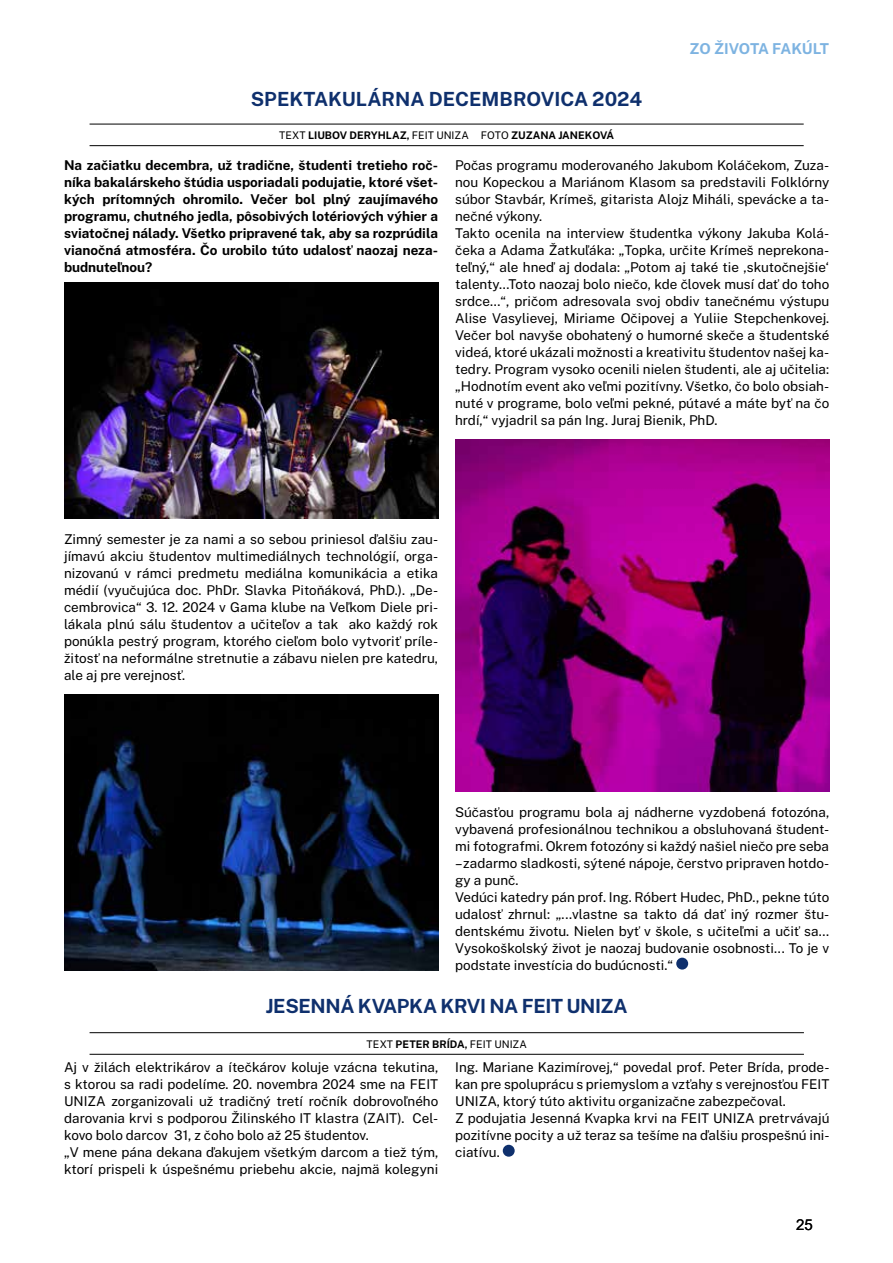
<style>
.page{position:relative;width:893px;height:1263px;background:#fff}
.page>*{position:absolute;margin:0;border:0;box-sizing:border-box;transform-origin:0 0}
.t1{font:700 19.5px "Public Sans";letter-spacing:-.015em;color:#0f306d}
.t2{font:700 15px "Public Sans";color:#7db3e1}
.t3{font:15px "Arial";color:#000}
.t4{font:13.5px/17px "Public Sans";color:#000}
.t5{font:700 13.5px/17px "Public Sans";color:#000;text-align:justify}
.t6{font:700 10.5px "Public Sans";color:#000}
.t7{font:10.5px "Public Sans";color:#000}
.s1{font-weight:400}
.s2{font-weight:700}
</style>
<div class="page">
<hr style="left:90px;top:124px;width:714px;height:1px;background:#000">
<hr style="left:90px;top:145px;width:714px;height:1px;background:#000">
<div style="left:676px;top:958px;width:12px;height:11px;background:#0f306d;border-radius:50%"></div>
<img style="left:455px;top:439px;width:374px;height:352px">
<img style="left:64px;top:282px;width:374px;height:236px">
<img style="left:64px;top:695px;width:374px;height:276px">
<hr style="left:90px;top:1032px;width:714px;height:1px;background:#000">
<hr style="left:90px;top:1054px;width:714px;height:1px;background:#000">
<div style="left:503px;top:1145px;width:12px;height:12px;background:#0f306d;border-radius:50%"></div>
<p class="t2" style="left:689px;top:37px;width:141px">ZO ŽIVOTA FAKÚLT</p>
<h1 class="t1" style="left:251px;top:85px;width:393px">SPEKTAKULÁRNA DECEMBROVICA 2024</h1>
<p class="t6" style="left:279px;top:127px;width:336px"><span class="s1">TEXT</span> LIUBOV DERYHLAZ, <span class="s1">FEIT UNIZA FOTO</span> ZUZANA JANEKOVÁ</p>
<p class="t5" style="left:64px;top:156px;width:376px">Na začiatku decembra, už tradične, študenti tretieho roč&shy;níka bakalárskeho štúdia usporiadali podujatie, ktoré všet&shy;kých prítomných ohromilo. Večer bol plný zaujímavého programu, chutného jedla, pôsobivých lotériových výhier a sviatočnej nálady. Všetko pripravené tak, aby sa rozprúdila vianočná atmosféra. Čo urobilo túto udalosť naozaj neza&shy;budnuteľnou?</p>
<p class="t4" style="left:455px;top:156px;width:376px">Počas programu moderovaného Jakubom Koláčekom, Zuza&shy;nou Kopeckou a Mariánom Klasom sa predstavili Folklórny súbor Stavbár, Krímeš, gitarista Alojz Miháli, spevácke a ta&shy;nečné výkony.<br>Takto ocenila na interview študentka výkony Jakuba Kolá&shy;čeka a Adama Žatkuľáka: „Topka, určite Krímeš neprekona&shy;teľný,“ ale hneď aj dodala: „Potom aj také tie ‚skutočnejšie‘ talenty...Toto naozaj bolo niečo, kde človek musí dať do toho srdce...“, pričom adresovala svoj obdiv tanečnému výstupu Alise Vasylievej, Miriame Očipovej a Yuliie Stepchenkovej.<br>Večer bol navyše obohatený o humorné skeče a študentské videá, ktoré ukázali možnosti a kreativitu študentov našej ka&shy;tedry. Program vysoko ocenili nielen študenti, ale aj učitelia: „Hodnotím event ako veľmi pozitívny. Všetko, čo bolo obsiah&shy;nuté v programe, bolo veľmi pekné, pútavé a máte byť na čo hrdí,“ vyjadril sa pán Ing. Juraj Bienik, PhD.</p>
<p class="t4" style="left:64px;top:530px;width:376px;text-align:justify">Zimný semester je za nami a so sebou priniesol ďalšiu zau&shy;jímavú akciu študentov multimediálnych technológií, orga&shy;nizovanú v rámci predmetu mediálna komunikácia a etika médií (vyučujúca doc. PhDr. Slavka Pitoňáková, PhD.). „De&shy;cembrovica“ 3. 12. 2024 v Gama klube na Veľkom Diele pri&shy;lákala plnú sálu študentov a učiteľov a tak ako každý rok ponúkla pestrý program, ktorého cieľom bolo vytvoriť príle&shy;žitosť na neformálne stretnutie a zábavu nielen pre katedru, ale aj pre verejnosť.</p>
<p class="t4" style="left:455px;top:802px;width:376px;text-align:justify">Súčasťou programu bola aj nádherne vyzdobená fotozóna, vybavená profesionálnou technikou a obsluhovaná študent&shy;mi fotografmi. Okrem fotozóny si každý našiel niečo pre seba</p>
<p class="t4" style="left:455px;top:853px;width:376px">– zadarmo sladkosti, sýtené nápoje, čerstvo pripraven hotdo&shy;gy a punč.<br>Vedúci katedry pán prof. Ing. Róbert Hudec, PhD., pekne túto udalosť zhrnul: „...vlastne sa takto dá dať iný rozmer štu&shy;dentskému životu. Nielen byť v škole, s učiteľmi a učiť sa...<br>Vysokoškolský život je naozaj budovanie osobnosti... To je v podstate investícia do budúcnosti.“</p>
<h1 class="t1" style="left:266px;top:992px;width:363px">JESENNÁ KVAPKA KRVI NA FEIT UNIZA</h1>
<p class="t7" style="left:367px;top:1036px;width:162px">TEXT <span class="s2">PETER BRÍDA,</span> FEIT UNIZA</p>
<p class="t4" style="left:64px;top:1057px;width:376px">Aj v žilách elektrikárov a ítečkárov koluje vzácna tekutina, s ktorou sa radi podelíme. 20. novembra 2024 sme na FEIT UNIZA zorganizovali už tradičný tretí ročník dobrovoľného darovania krvi s podporou Žilinského IT klastra (ZAIT). Cel&shy;kovo bolo darcov 31, z čoho bolo až 25 študentov.<br>„V mene pána dekana ďakujem všetkým darcom a tiež tým, ktorí prispeli k úspešnému priebehu akcie, najmä kolegyni</p>
<p class="t4" style="left:455px;top:1057px;width:376px">Ing. Mariane Kazimírovej,“ povedal prof. Peter Brída, prode&shy;kan pre spoluprácu s priemyslom a vzťahy s verejnosťou FEIT UNIZA, ktorý túto aktivitu organizačne zabezpečoval.<br>Z podujatia Jesenná Kvapka krvi na FEIT UNIZA pretrvávajú pozitívne pocity a už teraz sa tešíme na ďalšiu prospešnú ini&shy;ciatívu.</p>
<p class="t3" style="left:796px;top:1214px;width:18px">25</p>
</div>
